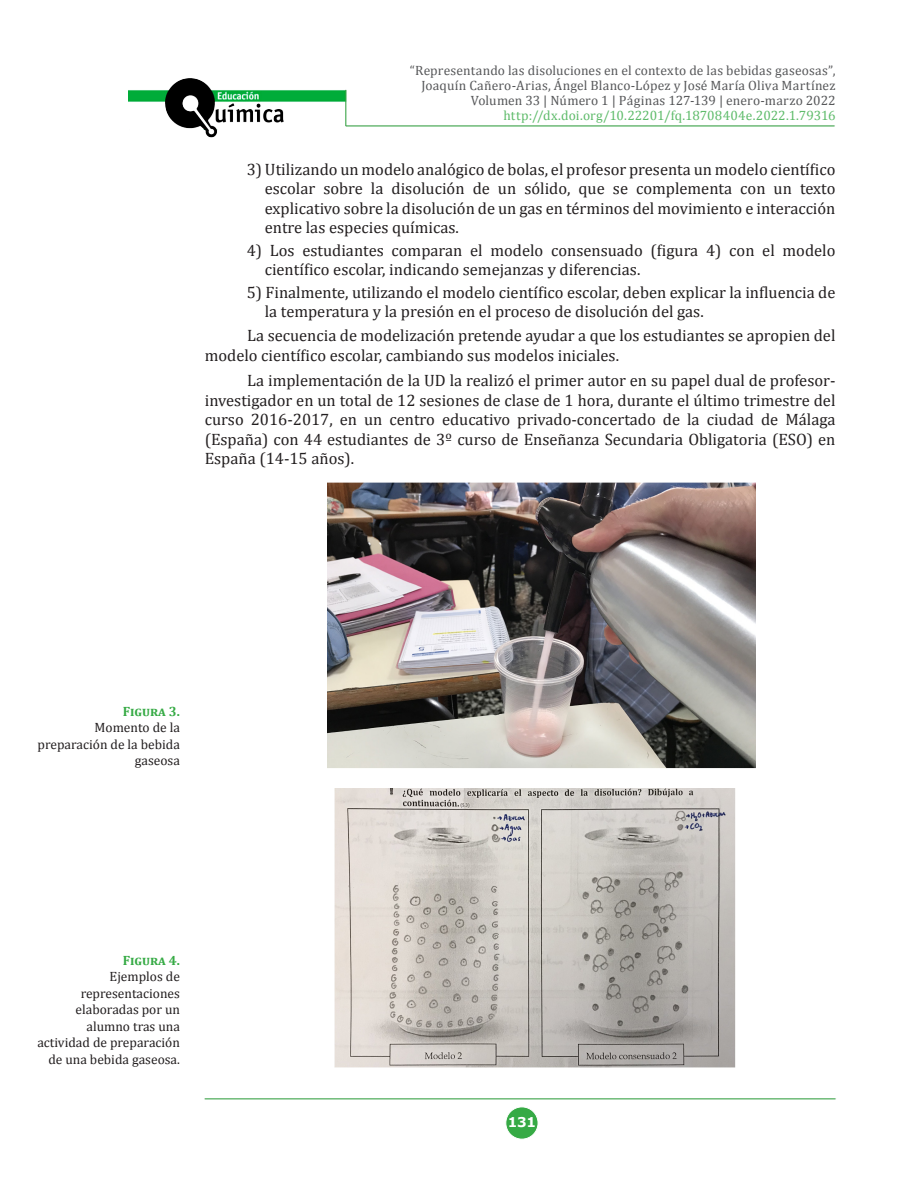
<style>
.page{position:relative;width:918px;height:1188px;background:#fff}
.page>*{position:absolute;margin:0;border:0;box-sizing:border-box;transform-origin:0 0}
.Lista{font:16.5px/19.5px "Cambria";color:#231f20}
.P-San{font:16.5px/19.5px "Cambria";color:#231f20}
.t1{font:13.5px/15px "Cambria";letter-spacing:.015em;color:#57585a;text-align:right}
.PieImg{font:13.5px/16.5px "Cambria";color:#231f20;text-align:right}
.t2{font:13.5px "Cambria";color:#5ebb6a}
.t3{font:700 13.5px "Verdana";color:#fff}
.s1{font-weight:700;color:#36aa45}
</style>
<div class="page">
<img style="left:128px;top:78px;width:217px;height:59px">
<hr style="left:345px;top:125px;width:491px;height:2px;background:#85c38d">
<hr style="left:346px;top:126px;width:489px;height:1px;background:#36aa45">
<hr style="left:345px;top:89px;width:2px;height:38px;background:#231f20;opacity:.44">
<hr style="left:346px;top:90px;width:1px;height:36px;background:#36aa45">
<div style="left:506px;top:1107px;width:32px;height:32px;background:#36aa45;border-radius:50%"></div>
<div style="left:505px;top:1107px;width:33px;height:33px;border:1px solid #fff;border-radius:50%"></div>
<hr style="left:204px;top:1098px;width:632px;height:2px;background:#76be7f">
<hr style="left:205px;top:1099px;width:631px;height:1px;background:#36aa45">
<img style="left:327px;top:482px;width:429px;height:287px">
<img style="left:335px;top:788px;width:401px;height:279px">
<p class="t1" style="left:410px;top:63px;width:427px">“Representando las disoluciones en el contexto de las bebidas gaseosas”,<br>Joaquín Cañero-Arias, Ángel Blanco-López y José María Oliva Martínez<br>Volumen 33 | Número 1 | Páginas 127-139 | enero-marzo 2022</p>
<p class="t2" style="left:503px;top:107px;width:334px">http://dx.doi.org/10.22201/fq.18708404e.2022.1.79316</p>
<p class="Lista" style="left:265px;top:160px;width:572px;text-align:justify;text-indent:-18px">3) Utilizando un modelo analógico de bolas, el profesor presenta un modelo científico escolar sobre la disolución de un sólido, que se complementa con un texto explicativo sobre la disolución de un gas en términos del movimiento e interacción entre las especies químicas.</p>
<p class="Lista" style="left:265px;top:241px;width:572px;text-indent:-18px">4) Los estudiantes comparan el modelo consensuado (figura 4) con el modelo científico escolar, indicando semejanzas y diferencias.</p>
<p class="Lista" style="left:265px;top:283px;width:572px;text-indent:-18px">5) Finalmente, utilizando el modelo científico escolar, deben explicar la influencia de la temperatura y la presión en el proceso de disolución del gas.</p>
<p class="P-San" style="left:205px;top:326px;width:632px;text-indent:43px">La secuencia de modelización pretende ayudar a que los estudiantes se apropien del modelo científico escolar, cambiando sus modelos iniciales.</p>
<p class="P-San" style="left:205px;top:371px;width:632px;text-align:justify;text-indent:43px">La implementación de la UD la realizó el primer autor en su papel dual de profesor&shy;investigador en un total de 12 sesiones de clase de 1 hora, durante el último trimestre del curso 2016-2017, en un centro educativo privado-concertado de la ciudad de Málaga (España) con 44 estudiantes de 3º curso de Enseñanza Secundaria Obligatoria (ESO) en España (14-15 años).</p>
<p class="PieImg" style="left:38px;top:703px;width:144px"><span class="s1">Figura 3.<br></span>Momento de la preparación de la bebida gaseosa</p>
<p class="PieImg" style="left:37px;top:952px;width:144px"><span class="s1">Figura 4.<br></span>Ejemplos de representaciones elaboradas por un alumno tras una actividad de preparación de una bebida gaseosa.</p>
<p class="t3" style="left:508px;top:1113px;width:30px">131</p>
</div>
